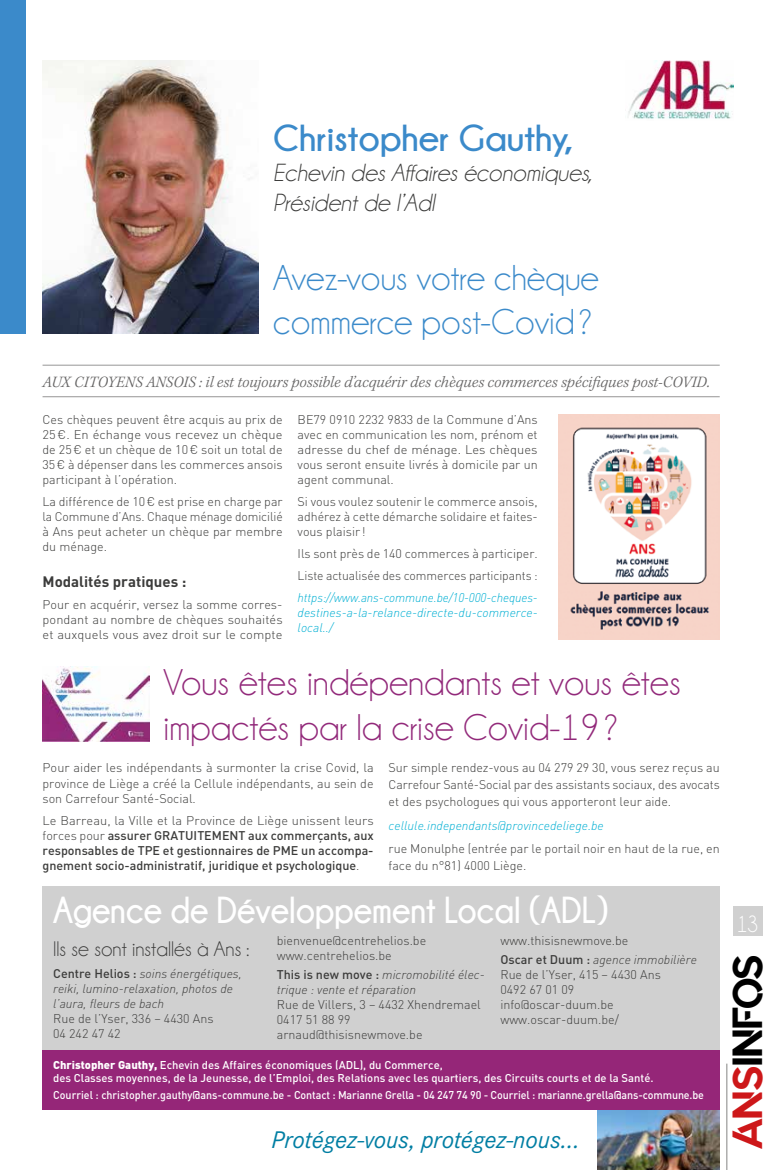
<style>
.page{position:relative;width:780px;height:1170px;background:#fff}
.page>*{position:absolute;margin:0;border:0;box-sizing:border-box;transform-origin:0 0}
.t1{font:41.88px "Quantify";color:#000}
.t2{font:37.5px/45.1px "Champagne&Limousines";color:#92297a}
.t3{font:700 37.5px "Champagne&Limousines";color:#fff;scale:.9 1}
.t4{font:700 37.5px "Champagne&Limousines";color:#3b8aca}
.t5{font:36.25px/43.5px "Champagne&Limousines";color:#3b8aca}
.t6{font:italic 25px/30px "Champagne&Limousines";color:#3c3c3b}
.t7{font:italic 25px "Corporate S";color:#007ea3}
.t8{font:23.75px "Champagne&Limousines";color:#fff;scale:.95 1}
.t9{font:21.25px "Champagne&Limousines";color:#3c3c3b}
.t10{font:italic 300 16.25px "Kepler Std";color:#646363}
.t11{font:700 15px "DIN";color:#3c3c3b}
.t12{font:300 12.5px/15px "DIN";color:#3c3c3b}
.t13{font:500 12.5px/15.1px "DIN";color:#3c3c3b;text-align:justify}
.t14{font:italic 300 12.5px/15px "DIN";color:#3c3c3b}
.t15{font:italic 300 12.5px/15px "DIN";color:#00afd3;text-align:justify}
.t16{font:500 11.25px/13.5px "DIN";color:#fff}
.t17{font:500 11.25px "DIN";color:#fff;scale:.95 1}
.s1{font-weight:300}
.s2{font-weight:500;font-style:normal}
.s3{font-weight:500}
.s4{font-style:italic}
.s5{font-weight:900}
.s6{color:#cd1719}
</style>
<div class="page">
<div style="left:43px;top:886px;width:676px;height:163px;background:#d0d0d0"></div>
<hr style="left:726px;top:1063px;width:1px;height:106px;background:#9d9d9c">
<div style="left:732px;top:905px;width:30px;height:30px;background:#d0d0d0"></div>
<div style="left:0;top:0;width:25px;height:333px;background:#3b8aca"></div>
<img style="left:597px;top:1109px;width:122px;height:60px">
<hr style="left:43px;top:365px;width:676px;height:1px;background:#7c7b7b">
<hr style="left:43px;top:396px;width:676px;height:1px;background:#7c7b7b">
<img style="left:43px;top:60px;width:215px;height:273px">
<img style="left:628px;top:60px;width:105px;height:59px">
<div style="left:43px;top:1049px;width:676px;height:60px;background:#952678"></div>
<img style="left:43px;top:666px;width:106px;height:75px">
<img style="left:558px;top:415px;width:161px;height:224px">
<h2 class="t4" style="left:273px;top:117px;width:302px">Christopher Gauthy,</h2>
<h3 class="t6" style="left:273px;top:158px;width:320px">Echevin des Affaires économiques,<br>Président de l’Adl</h3>
<h3 class="t5" style="left:273px;top:256px;width:327px">Avez-vous votre chèque commerce post-Covid?</h3>
<h3 class="t10" style="left:43px;top:372px;width:669px">AUX CITOYENS ANSOIS : il est toujours possible d’acquérir des chèques commerces spécifiques post-COVID.</h3>
<p class="t12" style="left:43px;top:411px;width:242px;text-align:justify">Ces chèques peuvent être acquis au prix de 25€. En échange vous recevez un chèque de 25€ et un chèque de 10€ soit un total de 35€ à dépenser dans les commerces ansois participant à l’opération.</p>
<p class="t12" style="left:43px;top:493px;width:242px;text-align:justify">La différence de 10€ est prise en charge par la Commune d’Ans. Chaque ménage domicilié à Ans peut acheter un chèque par membre du ménage.</p>
<p class="t11" style="left:43px;top:571px;width:145px">Modalités pratiques :</p>
<p class="t12" style="left:43px;top:596px;width:242px;text-align:justify">Pour en acquérir, versez la somme corres&shy;pondant au nombre de chèques souhaités et auxquels vous avez droit sur le compte</p>
<p class="t12" style="left:297px;top:411px;width:241px;text-align:justify">BE79 0910 2232 9833 de la Commune d’Ans avec en communication les nom, prénom et adresse du chef de ménage. Les chèques vous seront ensuite livrés à domicile par un agent communal.</p>
<p class="t12" style="left:297px;top:493px;width:242px;text-align:justify">Si vous voulez soutenir le commerce ansois, adhérez à cette démarche solidaire et faites&shy;vous plaisir !</p>
<p class="t12" style="left:297px;top:542px;width:241px;line-height:22.1px">Ils sont près de 140 commerces à participer.<br>Liste actualisée des commerces participants :</p>
<p class="t15" style="left:297px;top:590px;width:242px">https://www.ans-commune.be/10-000-cheques&shy;destines-a-la-relance-directe-du-commerce&shy;local../</p>
<h2 class="t2" style="left:164px;top:659px;width:518px">Vous êtes indépendants et vous êtes impactés par la crise Covid-19?</h2>
<p class="t12" style="left:43px;top:760px;width:333px;text-align:justify">Pour aider les indépendants à surmonter la crise Covid, la province de Liège a créé la Cellule indépendants, au sein de son Carrefour Santé-Social.</p>
<p class="t13" style="left:43px;top:812px;width:333px"><span class="s1">Le Barreau, la Ville et la Province de Liège unissent leurs forces pour</span> assurer GRATUITEMENT aux commerçants, aux responsables de TPE et gestionnaires de PME un accompa&shy;gnement socio-administratif, juridique et psychologique<span class="s1">.</span></p>
<p class="t12" style="left:388px;top:759px;width:333px;line-height:16.8px;text-align:justify">Sur simple rendez-vous au 04 279 29 30, vous serez reçus au Carrefour Santé-Social par des assistants sociaux, des avocats et des psychologues qui vous apporteront leur aide.</p>
<p class="t15" style="left:388px;top:817px;width:217px">cellule.independants@provincedeliege.be</p>
<p class="t12" style="left:388px;top:840px;width:332px;line-height:16.6px">rue Monulphe (entrée par le portail noir en haut de la rue, en face du n°81) 4000 Liège.</p>
<h2 class="t3" style="left:53px;top:889px;width:618px">Agence de Développement Local (ADL)</h2>
<h3 class="t9" style="left:53px;top:938px;width:198px">Ils se sont installés à Ans :</h3>
<p class="t14" style="left:53px;top:965px;width:190px"><span class="s2">Centre Helios :</span> soins énergétiques, reiki, lumino-relaxation, photos de l’aura, fleurs de bach</p>
<p class="t12" style="left:53px;top:1010px;width:162px">Rue de l’Yser, 336 – 4430 Ans<br>04 242 47 42</p>
<p class="t12" style="left:277px;top:933px;width:151px">bienvenue@centrehelios.be www.centrehelios.be</p>
<p class="t14" style="left:277px;top:966px;width:209px"><span class="s2">This is new move :</span> micromobilité élec&shy;trique : vente et réparation</p>
<p class="t12" style="left:277px;top:996px;width:205px">Rue de Villers, 3 – 4432 Xhendremael<br>0417 51 88 99 arnaud@thisisnewmove.be</p>
<p class="t12" style="left:500px;top:931px;width:198px;line-height:18.5px">www.thisisnewmove.be<br><span class="s3">Oscar et Duum :</span> <span class="s4">agence immobilière</span></p>
<p class="t12" style="left:500px;top:966px;width:162px">Rue de l’Yser, 415 – 4430 Ans<br>0492 67 01 09 info@oscar-duum.be www.oscar-duum.be/</p>
<p class="t16" style="left:53px;top:1057px;width:602px"><span class="s5">Christopher Gauthy,</span> Echevin des Affaires économiques (ADL), du Commerce,<br>des Classes moyennes, de la Jeunesse, de l’Emploi, des Relations avec les quartiers, des Circuits courts et de la Santé.</p>
<p class="t17" style="left:53px;top:1087px;width:686px">Courriel : christopher.gauthy@ans-commune.be - Contact : Marianne Grella - 04 247 74 90 - Courriel : marianne.grella@ans-commune.be</p>
<h3 class="t7" style="left:271px;top:1125px;width:309px">Protégez-vous, protégez-nous...</h3>
<h3 class="t8" style="left:736px;top:911px;width:25px">13</h3>
<h1 class="t1" style="left:724px;top:1149px;width:197px;rotate:-90deg"><span class="s6">ANS</span>INFOS</h1>
</div>
